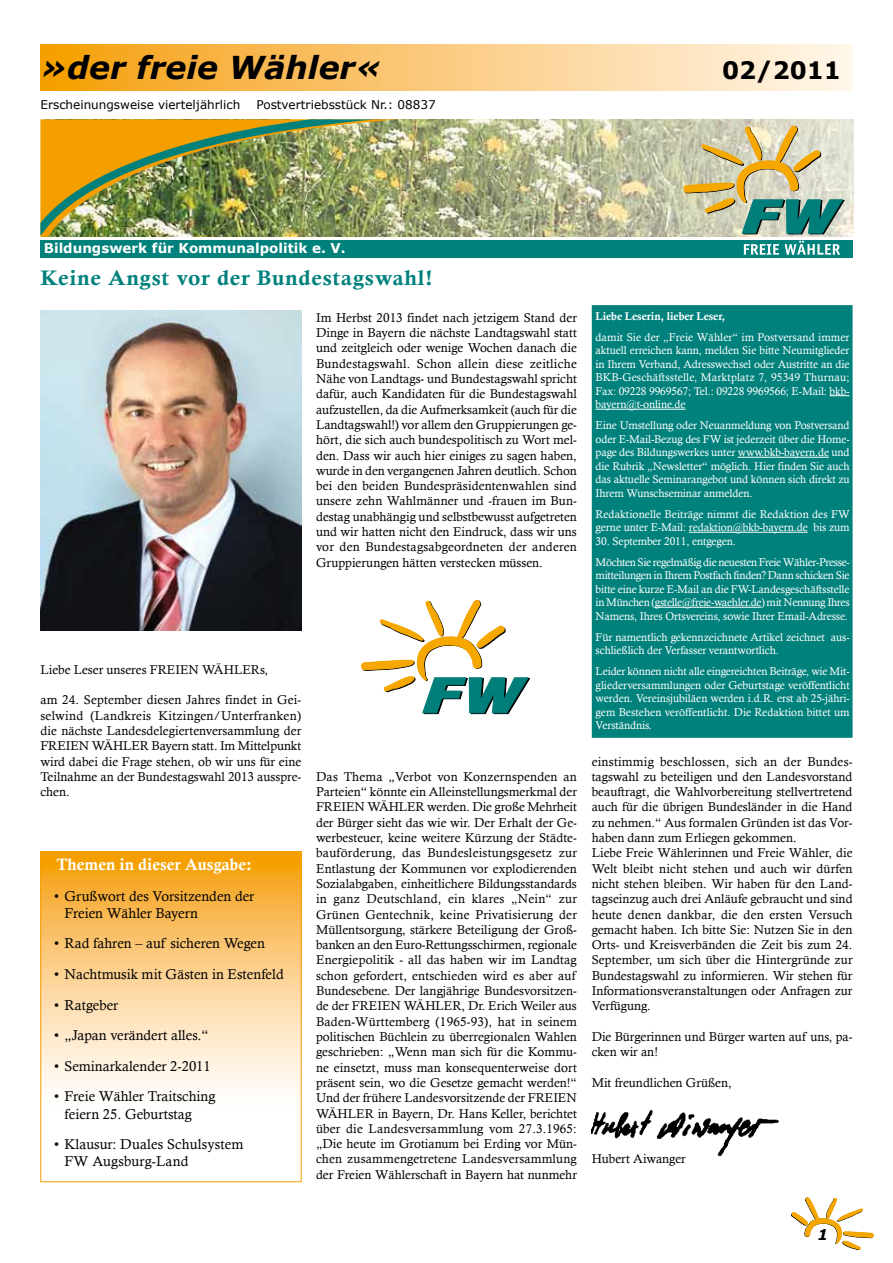
<style>
.page{position:relative;width:893px;height:1263px;background:#fff}
.page>*{position:absolute;margin:0;border:0;box-sizing:border-box;transform-origin:0 0}
.t1{font:italic 700 31.5px "Verdana";color:#000}
.t2{font:700 24px "Verdana";color:#000}
.t3{font:21px "Calis MT Bol";letter-spacing:.03em;color:#00817c;scale:1.07 1}
.t4{font:16.5px "Calis MT Bol";color:#fff}
.t5{font:italic 700 15px "Verdana";color:#000}
.t6{font:14.25px/17.1px "Calisto";color:#000}
.t7{font:700 13.5px "Verdana";color:#fff}
.t8{font:12.75px/15.3px "Calisto";color:#000;text-align:justify}
.t9{font:12px "Verdana";color:#000}
.t10{font:11.25px/13.5px "Calisto";letter-spacing:-.01em;color:#fff;text-align:justify}
.t11{font:11.25px/21px "Calisto";letter-spacing:-.03em;color:#fff}
.t12{font:11.25px "Calis MT Bol";letter-spacing:-.01em;color:#fff}
</style>
<div class="page">
<svg style="left:791px;top:1198px;width:82px;height:52px"></svg>
<svg style="left:40px;top:45px;width:813px;height:46px;background:#facb7e"></svg>
<img style="left:592px;top:1110px;width:187px;height:47px">
<div style="left:817px;top:1228px;width:16px;height:15px;background:#fff"></div>
<img style="left:40px;top:310px;width:261px;height:320px">
<div style="left:592px;top:305px;width:261px;height:433px;background:#00817c;border:2px solid #00817c"></div>
<svg style="left:830px;top:395px;width:20px;height:1px"></svg>
<hr style="left:595px;top:409px;width:90px;height:1px;background:#fff">
<hr style="left:738px;top:457px;width:91px;height:1px;background:#fff">
<hr style="left:689px;top:532px;width:119px;height:1px;background:#fff">
<hr style="left:655px;top:607px;width:106px;height:1px;background:#fff">
<svg style="left:42px;top:853px;width:258px;height:237px;background:#fbce87"></svg>
<div style="left:40px;top:851px;width:262px;height:331px;border:1px solid #f49e00"></div>
<img style="left:401px;top:119px;width:452px;height:118px">
<div style="left:40px;top:240px;width:813px;height:17px;background:#00817c"></div>
<img style="left:40px;top:119px;width:361px;height:118px">
<svg style="left:744px;top:244px;width:35px;height:11px"></svg>
<svg style="left:785px;top:241px;width:55px;height:14px"></svg>
<svg style="left:684px;top:126px;width:160px;height:108px;background:#b9be9a"></svg>
<svg style="left:361px;top:600px;width:169px;height:114px"></svg>
<h1 class="t1" style="left:40px;top:47px;width:343px">»der freie Wähler«</h1>
<h2 class="t2" style="left:722px;top:55px;width:120px">02/2011</h2>
<p class="t9" style="left:40px;top:97px;width:201px">Erscheinungsweise vierteljährlich</p>
<p class="t9" style="left:256px;top:97px;width:181px">Postvertriebsstück Nr.: 08837</p>
<p class="t7" style="left:44px;top:240px;width:303px">Bildungswerk für Kommunalpolitik e. V.</p>
<h3 class="t3" style="left:40px;top:266px;width:368px">Keine Angst vor der Bundestagswahl!</h3>
<p class="t8" style="left:316px;top:310px;width:262px">Im Herbst 2013 findet nach jetzigem Stand der Dinge in Bayern die nächste Landtagswahl statt und zeitgleich oder wenige Wochen danach die Bundestagswahl. Schon allein diese zeitliche Nähe von Landtags- und Bundestagswahl spricht dafür, auch Kandidaten für die Bundestagswahl aufzustellen, da die Aufmerksamkeit (auch für die Landtagswahl!) vor allem den Gruppierungen ge&shy;hört, die sich auch bundespolitisch zu Wort mel&shy;den. Dass wir auch hier einiges zu sagen haben, wurde in den vergangenen Jahren deutlich. Schon bei den beiden Bundespräsidentenwahlen sind unsere zehn Wahlmänner und -frauen im Bun&shy;destag unabhängig und selbstbewusst aufgetreten und wir hatten nicht den Eindruck, dass wir uns vor den Bundestagsabgeordneten der anderen Gruppierungen hätten verstecken müssen.</p>
<p class="t8" style="left:40px;top:662px;width:229px">Liebe Leser unseres FREIEN WÄHLERs,</p>
<p class="t8" style="left:40px;top:692px;width:262px">am 24. September diesen Jahres findet in Gei&shy;selwind (Landkreis Kitzingen/Unterfranken) die nächste Landesdelegiertenversammlung der FREIEN WÄHLER Bayern statt. Im Mittelpunkt wird dabei die Frage stehen, ob wir uns für eine Teilnahme an der Bundestagswahl 2013 ausspre&shy;chen.</p>
<p class="t4" style="left:56px;top:855px;width:197px">Themen in dieser Ausgabe:</p>
<p class="t6" style="left:65px;top:887px;width:191px;text-indent:-11px">• Grußwort des Vorsitzenden der<br>Freien Wähler Bayern</p>
<p class="t6" style="left:54px;top:935px;width:212px">• Rad fahren – auf sicheren Wegen</p>
<p class="t6" style="left:54px;top:965px;width:231px">• Nachtmusik mit Gästen in Estenfeld</p>
<p class="t6" style="left:54px;top:996px;width:66px">• Ratgeber</p>
<p class="t6" style="left:54px;top:1027px;width:156px">• „Japan verändert alles.“</p>
<p class="t6" style="left:54px;top:1057px;width:158px">• Seminarkalender 2-2011</p>
<p class="t6" style="left:65px;top:1088px;width:152px;text-indent:-11px">• Freie Wähler Traitsching feiern 25. Geburtstag</p>
<p class="t6" style="left:65px;top:1135px;width:181px;text-indent:-11px">• Klausur: Duales Schulsystem<br>FW Augsburg-Land</p>
<p class="t8" style="left:316px;top:769px;width:262px">Das Thema „Verbot von Konzernspenden an Parteien“ könnte ein Alleinstellungsmerkmal der FREIEN WÄHLER werden. Die große Mehrheit der Bürger sieht das wie wir. Der Erhalt der Ge&shy;werbesteuer, keine weitere Kürzung der Städte&shy;bauförderung, das Bundesleistungsgesetz zur Entlastung der Kommunen vor explodierenden Sozialabgaben, einheitlichere Bildungsstandards in ganz Deutschland, ein klares „Nein“ zur Grünen Gentechnik, keine Privatisierung der Müllentsorgung, stärkere Beteiligung der Groß&shy;banken an den Euro-Rettungsschirmen, regionale Energiepolitik - all das haben wir im Landtag schon gefordert, entschieden wird es aber auf Bundesebene. Der langjährige Bundesvorsitzen&shy;de der FREIEN WÄHLER, Dr. Erich Weiler aus Baden-Württemberg (1965-93), hat in seinem politischen Büchlein zu überregionalen Wahlen geschrieben: „Wenn man sich für die Kommu&shy;ne einsetzt, muss man konsequenterweise dort präsent sein, wo die Gesetze gemacht werden!“ Und der frühere Landesvorsitzende der FREIEN WÄHLER in Bayern, Dr. Hans Keller, berichtet über die Landesversammlung vom 27.3.1965: „Die heute im Grotianum bei Erding vor Mün&shy;chen zusammengetretene Landesversammlung der Freien Wählerschaft in Bayern hat nunmehr</p>
<p class="t12" style="left:595px;top:309px;width:131px">Liebe Leserin, lieber Leser,</p>
<p class="t10" style="left:595px;top:330px;width:256px">damit Sie der „Freie Wähler“ im Postversand immer aktuell erreichen kann, melden Sie bitte Neumitglieder in Ihrem Verband, Adresswechsel oder Austritte an die BKB-Geschäftsstelle, Marktplatz 7, 95349 Thurnau; Fax: 09228 9969567; Tel.: 09228 9969566; E-Mail: bkb&shy;bayern@t-online.de</p>
<p class="t10" style="left:595px;top:418px;width:256px">Eine Umstellung oder Neuanmeldung von Postversand oder E-Mail-Bezug des FW ist jederzeit über die Home&shy;page des Bildungswerkes unter www.bkb-bayern.de und die Rubrik „Newsletter“ möglich. Hier finden Sie auch das aktuelle Seminarangebot und können sich direkt zu Ihrem Wunschseminar anmelden.</p>
<p class="t10" style="left:596px;top:507px;width:256px">Redaktionelle Beiträge nimmt die Redaktion des FW gerne unter E-Mail: redaktion@bkb-bayern.de bis zum</p>
<p class="t11" style="left:596px;top:530px;width:256px">30. September 2011, entgegen.<br>Möchten Sie regelmäßig die neuesten Freie Wähler-Presse-</p>
<p class="t10" style="left:596px;top:568px;width:256px">mitteilungen in Ihrem Postfach finden? Dann schicken Sie bitte eine kurze E-Mail an die FW-Landesgeschäftsstelle in München (gstelle@freie-waehler.de) mit Nennung Ihres Namens, Ihres Ortsvereins, sowie Ihrer Email-Adresse.</p>
<p class="t10" style="left:596px;top:630px;width:256px">Für namentlich gekennzeichnete Artikel zeichnet aus&shy;schließlich der Verfasser verantwortlich.</p>
<p class="t10" style="left:596px;top:664px;width:256px">Leider können nicht alle eingereichten Beiträge, wie Mit&shy;gliederversammlungen oder Geburtstage veröffentlicht werden. Vereinsjubiläen werden i.d.R. erst ab 25-jähri&shy;gem Bestehen veröffentlicht. Die Redaktion bittet um Verständnis.</p>
<p class="t8" style="left:592px;top:753px;width:262px;text-align:left">einstimmig beschlossen, sich an der Bundes&shy;tagswahl zu beteiligen und den Landesvorstand beauftragt, die Wahlvorbereitung stellvertretend auch für die übrigen Bundesländer in die Hand zu nehmen.“ Aus formalen Gründen ist das Vor&shy;haben dann zum Erliegen gekommen.<br>Liebe Freie Wählerinnen und Freie Wähler, die Welt bleibt nicht stehen und auch wir dürfen nicht stehen bleiben. Wir haben für den Land&shy;tagseinzug auch drei Anläufe gebraucht und sind heute denen dankbar, die den ersten Versuch gemacht haben. Ich bitte Sie: Nutzen Sie in den Orts- und Kreisverbänden die Zeit bis zum 24.<br>September, um sich über die Hintergründe zur Bundestagswahl zu informieren. Wir stehen für Informationsveranstaltungen oder Anfragen zur Verfügung.</p>
<p class="t8" style="left:592px;top:1029px;width:262px">Die Bürgerinnen und Bürger warten auf uns, pa&shy;cken wir an!</p>
<p class="t8" style="left:592px;top:1075px;width:142px">Mit freundlichen Grüßen,</p>
<p class="t8" style="left:592px;top:1151px;width:96px">Hubert Aiwanger</p>
<p class="t5" style="left:817px;top:1224px;width:12px">1</p>
</div>
